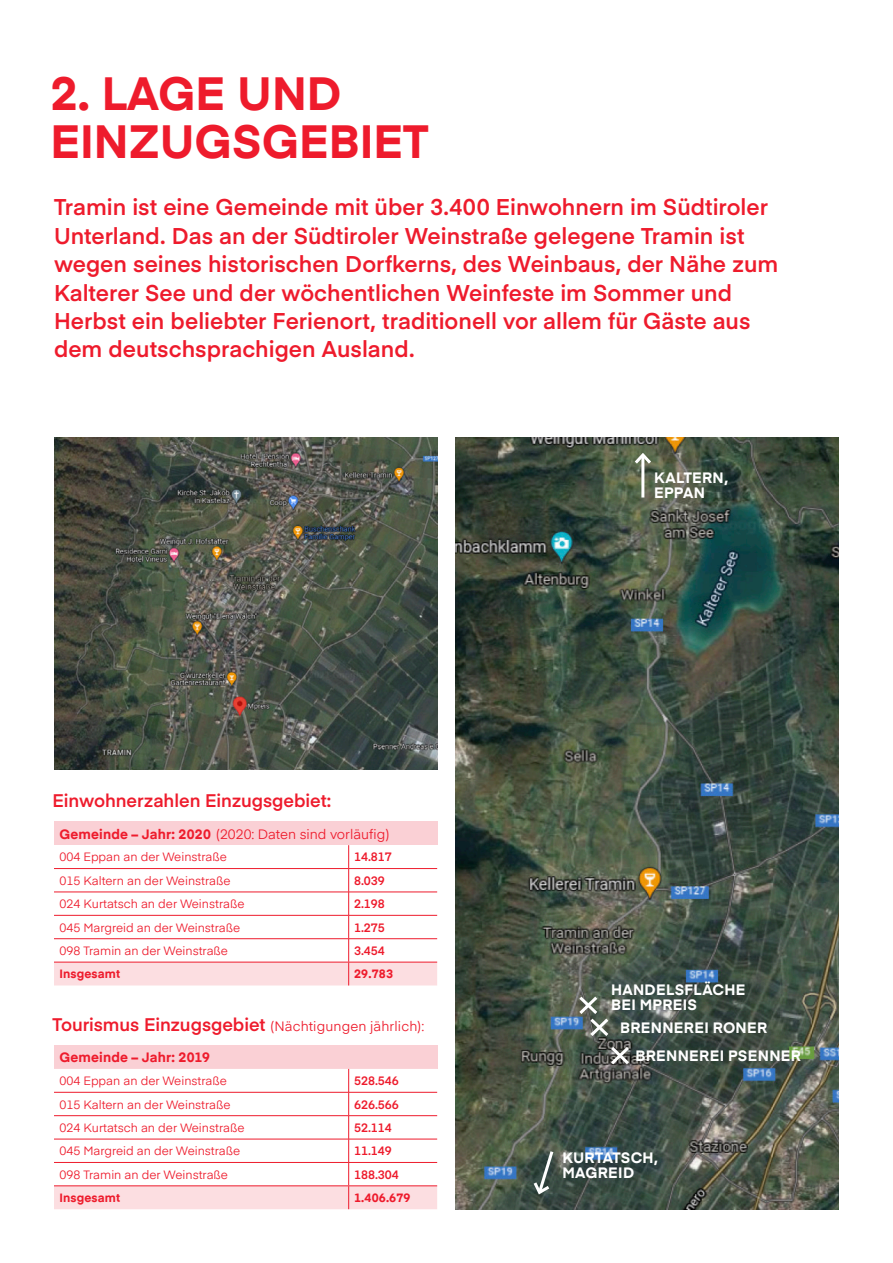
<style>
.page{position:relative;width:893px;height:1263px;background:#fff}
.page>*{position:absolute;margin:0;border:0;box-sizing:border-box;transform-origin:0 0}
.t1{font:700 46.5px/47.7px "Eina 01";color:#ee1b2c}
.t2{font:600 22.5px/28.3px "Eina 01";color:#ee1b2c}
.t3{font:600 18px "Eina 01";letter-spacing:-.005em;color:#ee1b2c}
.t4{font:700 15px/15px "Eina 01";letter-spacing:.025em;color:#fff}
.t5{font:13.5px "Eina 01";letter-spacing:.005em;color:#ee1b2c}
.t6{font:700 13.5px "Eina 01";letter-spacing:.01em;color:#ee1b2c}
.t7{font:12px "Eina 01";color:#ee1b2c}
.t8{font:600 12px "Eina 01";color:#ee1b2c}
.t9{font:700 12px "Eina 01";letter-spacing:.015em;color:#ee1b2c}
.s1{font-weight:700}
.s2{font-weight:600;font-size:18px}
</style>
<div class="page">
<img style="left:54px;top:438px;width:383px;height:331px">
<img style="left:455px;top:438px;width:384px;height:771px">
<hr style="left:641px;top:455px;width:3px;height:42px;background:#fff">
<svg style="left:632px;top:451px;width:22px;height:16px"></svg>
<svg style="left:531px;top:1148px;width:25px;height:48px"></svg>
<svg style="left:576px;top:993px;width:56px;height:74px;background:#5e6761"></svg>
<div style="left:54px;top:822px;width:383px;height:23px;background:#fad0d5"></div>
<svg style="left:54px;top:845px;width:383px;height:140px"></svg>
<hr style="left:349px;top:962px;width:88px;height:1px;background:#ee1b2c">
<div style="left:54px;top:1045px;width:383px;height:24px;background:#fad0d5"></div>
<svg style="left:54px;top:1069px;width:383px;height:140px"></svg>
<hr style="left:349px;top:1185px;width:88px;height:1px;background:#ee1b2c">
<h1 class="t1" style="left:51px;top:67px;width:379px">2. LAGE UND<br>EINZUGSGEBIET</h1>
<p class="t2" style="left:54px;top:192px;width:726px">Tramin ist eine Gemeinde mit über 3.400 Einwohnern im Südtiroler Unterland. Das an der Südtiroler Weinstraße gelegene Tramin ist wegen seines historischen Dorfkerns, des Weinbaus, der Nähe zum Kalterer See und der wöchentlichen Weinfeste im Sommer und Herbst ein beliebter Ferienort, traditionell vor allem für Gäste aus dem deutschsprachigen Ausland.</p>
<p class="t3" style="left:53px;top:787px;width:280px">Einwohnerzahlen Einzugsgebiet:</p>
<p class="t5" style="left:59px;top:824px;width:332px"><span class="s1">Gemeinde – Jahr: 2020</span> (2020: Daten sind vorläufig)</p>
<p class="t7" style="left:59px;top:848px;width:169px">004 Eppan an der Weinstraße</p>
<p class="t8" style="left:354px;top:848px;width:39px">14.817</p>
<p class="t7" style="left:59px;top:872px;width:173px">015 Kaltern an der Weinstraße</p>
<p class="t8" style="left:354px;top:872px;width:32px">8.039</p>
<p class="t7" style="left:59px;top:895px;width:187px">024 Kurtatsch an der Weinstraße</p>
<p class="t8" style="left:354px;top:895px;width:32px">2.198</p>
<p class="t7" style="left:59px;top:918px;width:182px">045 Margreid an der Weinstraße</p>
<p class="t8" style="left:354px;top:918px;width:32px">1.275</p>
<p class="t7" style="left:59px;top:942px;width:170px">098 Tramin an der Weinstraße</p>
<p class="t8" style="left:354px;top:942px;width:32px">3.454</p>
<p class="t9" style="left:59px;top:965px;width:62px">Insgesamt</p>
<p class="t9" style="left:354px;top:965px;width:40px">29.783</p>
<p class="t5" style="left:53px;top:1016px;width:373px"><span class="s2">Tourismus Einzugsgebiet</span> (Nächtigungen jährlich):</p>
<p class="t6" style="left:59px;top:1047px;width:152px">Gemeinde – Jahr: 2019</p>
<p class="t7" style="left:59px;top:1072px;width:169px">004 Eppan an der Weinstraße</p>
<p class="t8" style="left:354px;top:1072px;width:46px">528.546</p>
<p class="t7" style="left:59px;top:1095px;width:173px">015 Kaltern an der Weinstraße</p>
<p class="t8" style="left:354px;top:1095px;width:46px">626.566</p>
<p class="t7" style="left:59px;top:1119px;width:187px">024 Kurtatsch an der Weinstraße</p>
<p class="t8" style="left:354px;top:1119px;width:39px">52.114</p>
<p class="t7" style="left:59px;top:1142px;width:182px">045 Margreid an der Weinstraße</p>
<p class="t8" style="left:354px;top:1142px;width:39px">11.149</p>
<p class="t7" style="left:59px;top:1165px;width:170px">098 Tramin an der Weinstraße</p>
<p class="t8" style="left:354px;top:1165px;width:46px">188.304</p>
<p class="t9" style="left:59px;top:1189px;width:62px">Insgesamt</p>
<p class="t9" style="left:354px;top:1189px;width:58px">1.406.679</p>
<p class="t4" style="left:654px;top:469px;width:76px">KALTERN,<br>EPPAN</p>
<p class="t4" style="left:611px;top:981px;width:136px">HANDELSFLÄCHE<br>BEI MPREIS</p>
<p class="t4" style="left:635px;top:1013px;width:167px;line-height:28.2px;text-indent:-15px">BRENNEREI RONER<br>BRENNEREI PSENNER</p>
<p class="t4" style="left:562px;top:1149px;width:97px">KURTATSCH,<br>MAGREID</p>
</div>
